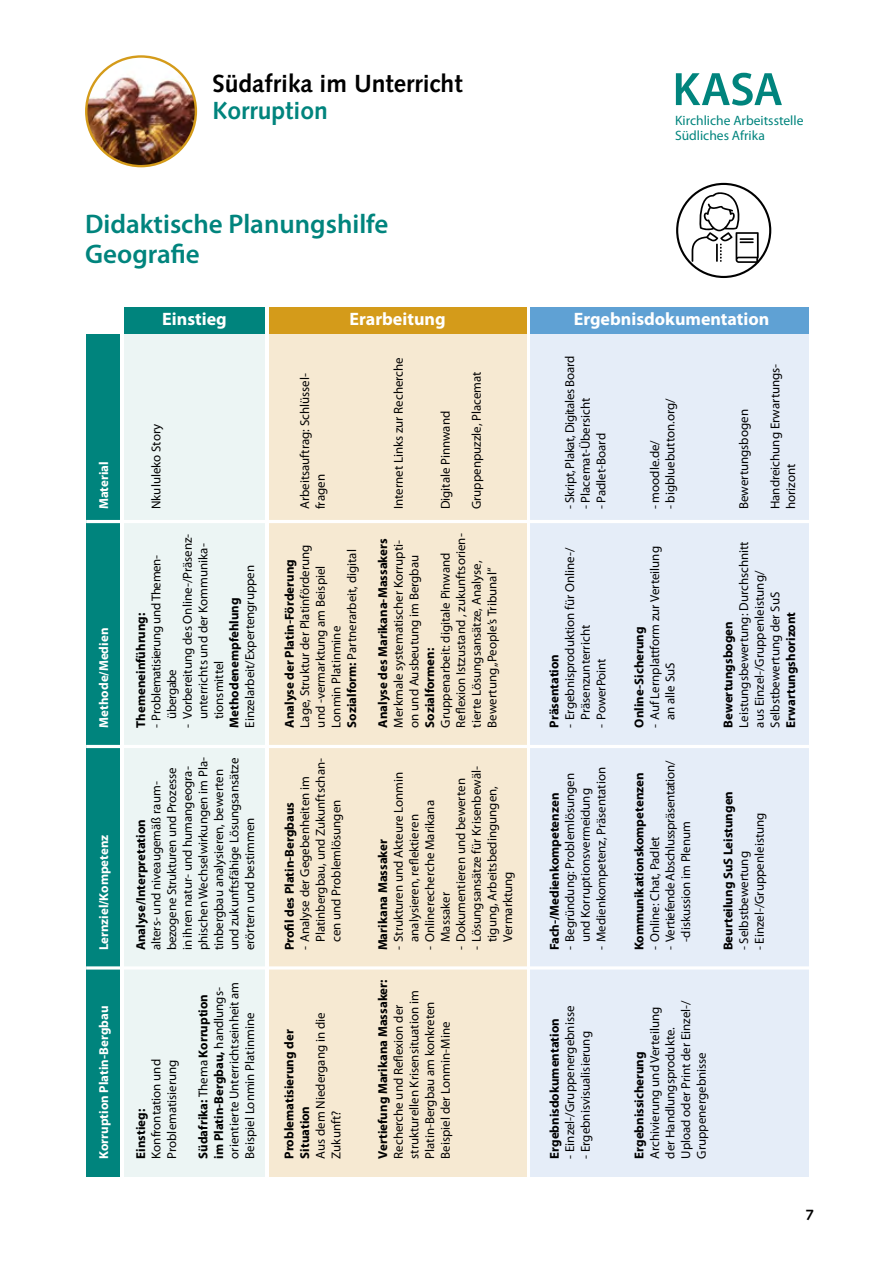
<style>
.page{position:relative;width:893px;height:1263px;background:#fff}
.page>*{position:absolute;margin:0;border:0;box-sizing:border-box;transform-origin:0 0}
.t1{font:600 27px/30px "Myriad Pro";color:#00847d}
.t2{font:700 24.75px "Syntax";color:#000}
.t3{font:700 24.75px "Syntax";color:#00847d}
.t4{font:700 18px "Myriad Pro";color:#fff}
.t5{font:700 15px "Syntax";color:#000}
.t6{font:13.65px/15.8px "Myriad Pro";color:#00847d}
.t7{font:12.9px/15.6px "Myriad Pro";color:#000}
.t8{font:700 12.9px/15.6px "Myriad Pro";color:#000}
.t9{font:12.9px/15.6px "Myriad Pro";letter-spacing:-.025em;color:#000}
.t10{font:700 12.9px "Myriad Pro";color:#fff}
.s1{font-weight:700}
</style>
<div class="page">
<svg style="left:676px;top:73px;width:106px;height:33px"></svg>
<div style="left:676px;top:183px;width:95px;height:95px;border:2px solid #000;border-radius:50%"></div>
<svg style="left:692px;top:192px;width:67px;height:71px"></svg>
<img style="left:86px;top:56px;width:110px;height:110px;border-radius:55px">
<div style="left:85px;top:55px;width:112px;height:112px;border:2px solid #d49b1a;border-radius:50%"></div>
<div style="left:86px;top:334px;width:33px;height:842px;background:#00847d"></div>
<div style="left:124px;top:319px;width:141px;height:857px;background:#ecf5f4"></div>
<div style="left:530px;top:319px;width:279px;height:858px;background:#e5edf8"></div>
<div style="left:269px;top:318px;width:257px;height:858px;background:#f6e9d2"></div>
<hr style="left:86px;top:966px;width:723px;height:3px;background:#fff">
<hr style="left:86px;top:745px;width:723px;height:3px;background:#fff">
<hr style="left:86px;top:520px;width:723px;height:3px;background:#fff">
<div style="left:530px;top:307px;width:279px;height:27px;background:#5fa1d4"></div>
<div style="left:269px;top:307px;width:257px;height:27px;background:#d49b1a"></div>
<div style="left:124px;top:307px;width:141px;height:27px;background:#00847d"></div>
<h2 class="t2" style="left:212px;top:69px;width:252px">Südafrika im Unterricht</h2>
<h2 class="t3" style="left:212px;top:96px;width:117px">Korruption</h2>
<h1 class="t1" style="left:85px;top:208px;width:305px">Didaktische Planungshilfe<br>Geografie</h1>
<p class="t6" style="left:675px;top:112px;width:130px">Kirchliche Arbeitsstelle<br>Südliches Afrika</p>
<p class="t10" style="left:95px;top:509px;width:49px;rotate:-90deg">Material</p>
<p class="t10" style="left:95px;top:728px;width:101px;rotate:-90deg">Methode/Medien</p>
<p class="t10" style="left:95px;top:950px;width:117px;rotate:-90deg">Lernziel/Kompetenz</p>
<p class="t10" style="left:95px;top:1159px;width:154px;rotate:-90deg">Korruption Platin-Bergbau</p>
<h3 class="t4" style="left:162px;top:307px;width:66px">Einstieg</h3>
<h3 class="t4" style="left:350px;top:307px;width:97px">Erarbeitung</h3>
<h3 class="t4" style="left:574px;top:307px;width:197px">Ergebnisdokumentation</h3>
<p class="t7" style="left:148px;top:509px;width:87px;rotate:-90deg">Nkululeko Story</p>
<p class="t7" style="left:179px;top:719px;width:187px;text-indent:-9px;rotate:-90deg">- Vorbereitung des Online-/Präsenz&shy;unterrichts und der Kommunika&shy;tionsmittel</p>
<p class="t9" style="left:148px;top:719px;width:166px;text-indent:-9px;rotate:-90deg">- Problematisierung und Themen&shy;übergabe</p>
<p class="t7" style="left:242px;top:728px;width:164px;rotate:-90deg">Einzelarbeit/Expertengruppen</p>
<p class="t8" style="left:226px;top:728px;width:132px;rotate:-90deg">Methodenempfehlung</p>
<p class="t8" style="left:132px;top:728px;width:116px;rotate:-90deg">Themeneinführung:</p>
<p class="t7" style="left:148px;top:950px;width:194px;rotate:-90deg">alters- und niveaugemäß raum&shy;bezogene Strukturen und Prozesse in ihren natur- und humangeogra&shy;phischen Wechselwirkungen im Pla&shy;tinbergbau analysieren, bewerten und zukunftsfähige Lösungsansätze erörtern und bestimmen</p>
<p class="t8" style="left:132px;top:950px;width:133px;rotate:-90deg">Analyse/Interpretation</p>
<p class="t7" style="left:148px;top:1159px;width:101px;rotate:-90deg">Konfrontation und<br>Problematisierung</p>
<p class="t8" style="left:132px;top:1159px;width:51px;rotate:-90deg">Einstieg:</p>
<p class="t7" style="left:195px;top:1159px;width:178px;rotate:-90deg"><span class="s1">Südafrika:</span> Thema <span class="s1">Korruption im Platin-Bergbau,</span> handlungs&shy;orientierte Unterrichtseinheit am<br>Beispiel Lonmin Platinmine</p>
<p class="t7" style="left:297px;top:509px;width:138px;rotate:-90deg">Arbeitsauftrag: Schlüssel&shy;fragen</p>
<p class="t7" style="left:391px;top:509px;width:153px;rotate:-90deg">Internet Links zur Recherche</p>
<p class="t7" style="left:437px;top:509px;width:100px;rotate:-90deg">Digitale Pinnwand</p>
<p class="t7" style="left:469px;top:509px;width:139px;rotate:-90deg">Gruppenpuzzle, Placemat</p>
<p class="t7" style="left:437px;top:727px;width:196px;rotate:-90deg">Gruppenarbeit: digitale Pinwand Reflexion Istzustand , zukunftsorien&shy;tierte Lösungsansätze, Analyse, Bewertung „People’s Tribunal“</p>
<p class="t7" style="left:297px;top:728px;width:184px;rotate:-90deg">Lage, Struktur der Platinförderung und -vermarktung am Beispiel<br>Lonmin Platinmine<br><span class="s1">Sozialform:</span> Partnerarbeit, digital</p>
<p class="t8" style="left:375px;top:727px;width:191px;rotate:-90deg">Analyse des Marikana-Massakers</p>
<p class="t7" style="left:391px;top:727px;width:189px;rotate:-90deg">Merkmale systematischer Korrupti&shy;on und Ausbeutung im Bergbau</p>
<p class="t8" style="left:281px;top:728px;width:170px;rotate:-90deg">Analyse der Platin-Förderung</p>
<p class="t8" style="left:422px;top:727px;width:81px;rotate:-90deg">Sozialformen:</p>
<p class="t7" style="left:297px;top:942px;width:185px;text-indent:-9px;rotate:-90deg">- Analyse der Gegebenheiten im<br>Platinbergbau, und Zukunftschan&shy;cen und Problemlösungen</p>
<p class="t8" style="left:281px;top:950px;width:150px;rotate:-90deg">Profil des Platin-Bergbaus</p>
<p class="t7" style="left:312px;top:1159px;width:148px;rotate:-90deg">Aus dem Niedergang in die<br>Zukunft?</p>
<p class="t8" style="left:281px;top:1159px;width:131px;rotate:-90deg">Problematisierung der<br>Situation</p>
<p class="t7" style="left:469px;top:942px;width:177px;text-indent:-9px;rotate:-90deg">- Lösungsansätze für Krisenbewäl&shy;tigung, Arbeitsbedingungen,<br>Vermarktung</p>
<p class="t7" style="left:391px;top:942px;width:172px;text-indent:-9px;rotate:-90deg">- Strukturen und Akteure Lonmin analysieren, reflektieren</p>
<p class="t7" style="left:453px;top:950px;width:174px;rotate:-90deg">- Dokumentieren und bewerten</p>
<p class="t7" style="left:422px;top:942px;width:143px;text-indent:-9px;rotate:-90deg">- Onlinerecherche Marikana<br>Massaker</p>
<p class="t8" style="left:375px;top:950px;width:113px;rotate:-90deg">Marikana Massaker</p>
<p class="t8" style="left:375px;top:1159px;width:181px;rotate:-90deg">Vertiefung Marikana Massaker:</p>
<p class="t7" style="left:391px;top:1159px;width:169px;rotate:-90deg">Recherche und Reflexion der strukturellen Krisensituation im<br>Platin-Bergbau am konkreten<br>Beispiel der Lonmin-Mine</p>
<p class="t9" style="left:562px;top:509px;width:155px;rotate:-90deg">- Skript, Plakat, Digitales Board</p>
<p class="t7" style="left:577px;top:509px;width:113px;rotate:-90deg">- Placemat-Übersicht</p>
<p class="t7" style="left:593px;top:509px;width:78px;rotate:-90deg">- Padlet-Board</p>
<p class="t7" style="left:562px;top:720px;width:174px;text-indent:-8px;rotate:-90deg">- Ergebnisproduktion für Online-/<br>Präsenzunterricht</p>
<p class="t8" style="left:546px;top:727px;width:75px;rotate:-90deg">Präsentation</p>
<p class="t7" style="left:593px;top:727px;width:71px;rotate:-90deg">- PowerPoint</p>
<p class="t7" style="left:562px;top:950px;width:179px;text-align:center;rotate:-90deg">- Begründung: Problemlösungen und Korruptionsvermeidung</p>
<p class="t7" style="left:593px;top:950px;width:185px;rotate:-90deg">- Medienkompetenz, Präsentation</p>
<p class="t8" style="left:546px;top:950px;width:159px;rotate:-90deg">Fach-/Medienkompetenzen</p>
<p class="t7" style="left:562px;top:1159px;width:154px;rotate:-90deg">- Einzel-/Gruppenergebnisse</p>
<p class="t8" style="left:546px;top:1159px;width:142px;rotate:-90deg">Ergebnisdokumentation</p>
<p class="t7" style="left:577px;top:1159px;width:129px;rotate:-90deg">- Ergebnisvisualisierung</p>
<p class="t7" style="left:662px;top:509px;width:112px;rotate:-90deg">- bigbluebutton.org/</p>
<p class="t7" style="left:647px;top:509px;width:71px;rotate:-90deg">- moodle.de/</p>
<p class="t7" style="left:647px;top:720px;width:175px;text-indent:-8px;rotate:-90deg">- Auf Lernplattform zur Verteilung an alle SuS</p>
<p class="t8" style="left:631px;top:727px;width:103px;rotate:-90deg">Online-Sicherung</p>
<p class="t9" style="left:662px;top:942px;width:182px;text-indent:-9px;rotate:-90deg">- Vertiefende Abschlusspräsentation/ -diskussion im Plenum</p>
<p class="t8" style="left:631px;top:950px;width:179px;rotate:-90deg">Kommunikationskompetenzen</p>
<p class="t7" style="left:647px;top:950px;width:115px;rotate:-90deg">- Online: Chat, Padlet</p>
<p class="t7" style="left:736px;top:509px;width:101px;rotate:-90deg">Bewertungsbogen</p>
<p class="t7" style="left:767px;top:509px;width:147px;rotate:-90deg">Handreichung Erwartungs&shy;horizont</p>
<p class="t7" style="left:736px;top:727px;width:188px;rotate:-90deg">Leistungsbewertung: Durchschnitt aus Einzel-/Gruppenleistung/<br>Selbstbewertung der SuS</p>
<p class="t8" style="left:782px;top:727px;width:117px;rotate:-90deg">Erwartungshorizont</p>
<p class="t8" style="left:720px;top:727px;width:108px;rotate:-90deg">Bewertungsbogen</p>
<p class="t8" style="left:720px;top:950px;width:161px;rotate:-90deg">Beurteilung SuS Leistungen</p>
<p class="t7" style="left:751px;top:950px;width:139px;rotate:-90deg">- Einzel-/Gruppenleistung</p>
<p class="t7" style="left:736px;top:950px;width:101px;rotate:-90deg">- Selbstbewertung</p>
<p class="t7" style="left:647px;top:1159px;width:160px;rotate:-90deg">Archivierung und Verteilung der Handlungsprodukte.<br>Upload oder Print der Einzel-/<br>Gruppenergebnisse</p>
<p class="t8" style="left:631px;top:1159px;width:109px;rotate:-90deg">Ergebnissicherung</p>
<p class="t5" style="left:806px;top:1206px;width:10px">7</p>
</div>
